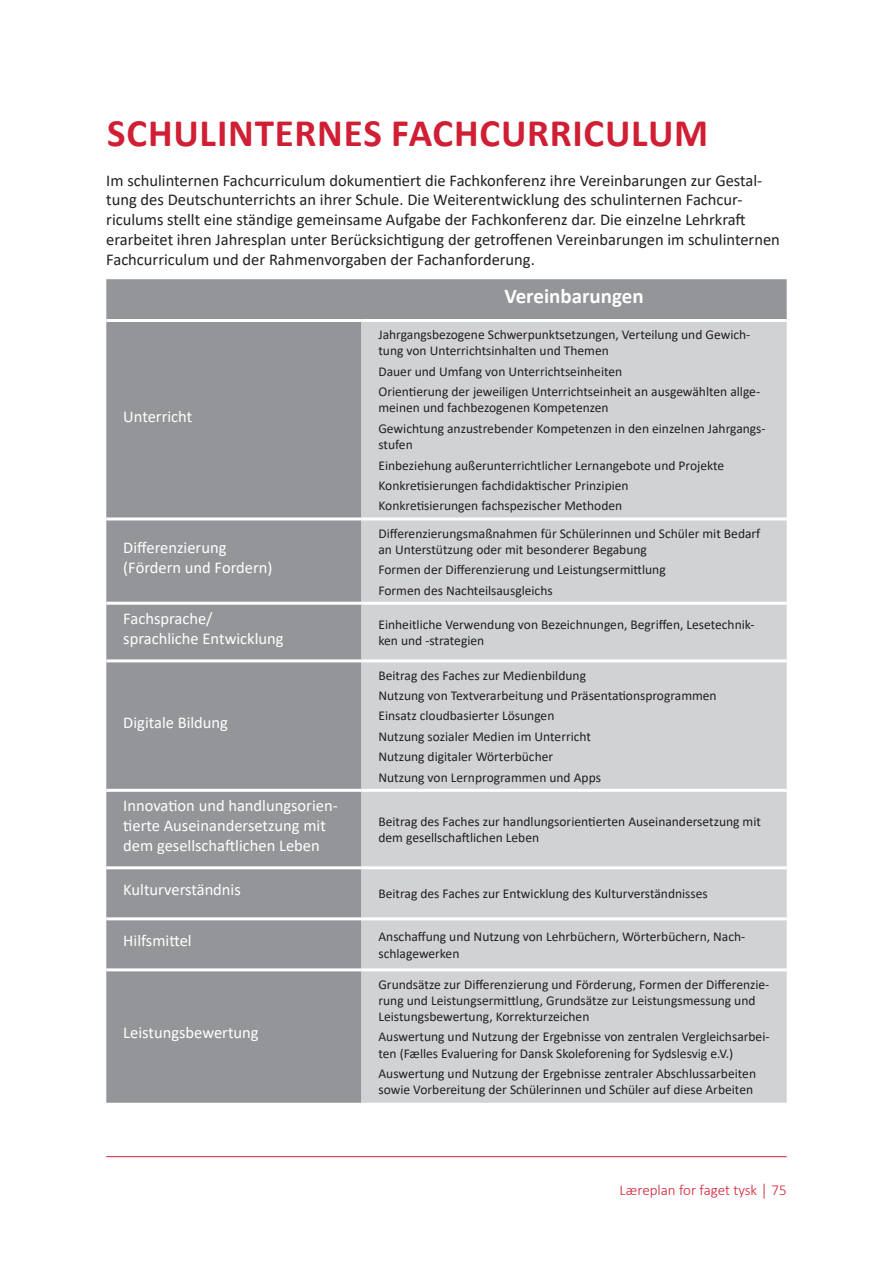
<style>
.page{position:relative;width:893px;height:1263px;background:#fff}
.page>*{position:absolute;margin:0;border:0;box-sizing:border-box;transform-origin:0 0}
.t1{font:700 39px "Calibri";letter-spacing:.02em;color:#d01f34}
.t2{font:700 21px "Calibri";color:#fff}
.t3{font:16.5px/19.8px "Calibri";color:#231f20}
.t4{font:16.5px/19.8px "Calibri";color:#fff}
.t5{font:300 15px "Calibri";color:#d01f34}
.t6{font:13.5px/20.4px "Calibri";color:#231f20}
</style>
<div class="page">
<hr style="left:106px;top:1156px;width:681px;height:1px;background:#d01f34">
<div style="left:106px;top:279px;width:681px;height:824px;background:#939598"></div>
<div style="left:361px;top:322px;width:426px;height:781px;background:#d1d2d4"></div>
<hr style="left:106px;top:319px;width:255px;height:3px;background:#fff">
<hr style="left:361px;top:319px;width:426px;height:3px;background:#fff">
<hr style="left:106px;top:517px;width:255px;height:3px;background:#fff">
<hr style="left:361px;top:517px;width:426px;height:3px;background:#fff">
<hr style="left:106px;top:602px;width:255px;height:3px;background:#fff">
<hr style="left:361px;top:602px;width:426px;height:3px;background:#fff">
<hr style="left:106px;top:659px;width:255px;height:3px;background:#fff">
<hr style="left:361px;top:659px;width:426px;height:3px;background:#fff">
<hr style="left:106px;top:789px;width:255px;height:3px;background:#fff">
<hr style="left:361px;top:789px;width:426px;height:3px;background:#fff">
<hr style="left:106px;top:866px;width:255px;height:3px;background:#fff">
<hr style="left:361px;top:866px;width:426px;height:3px;background:#fff">
<hr style="left:106px;top:917px;width:255px;height:3px;background:#fff">
<hr style="left:361px;top:917px;width:426px;height:3px;background:#fff">
<hr style="left:106px;top:968px;width:255px;height:3px;background:#fff">
<hr style="left:361px;top:968px;width:426px;height:3px;background:#fff">
<h1 class="t1" style="left:107px;top:105px;width:603px">SCHULINTERNES FACHCURRICULUM</h1>
<p class="t3" style="left:106px;top:170px;width:675px">Im schulinternen Fachcurriculum dokumentiert die Fachkonferenz ihre Vereinbarungen zur Gestal&shy;tung des Deutschunterrichts an ihrer Schule. Die Weiterentwicklung des schulinternen Fachcur&shy;riculums stellt eine ständige gemeinsame Aufgabe der Fachkonferenz dar. Die einzelne Lehrkraft erarbeitet ihren Jahresplan unter Berücksichtigung der getroffenen Vereinbarungen im schulinternen Fachcurriculum und der Rahmenvorgaben der Fachanforderung.</p>
<h2 class="t2" style="left:504px;top:282px;width:141px">VEREINBARUNGEN</h2>
<p class="t4" style="left:123px;top:406px;width:70px">Unterricht</p>
<p class="t4" style="left:123px;top:537px;width:151px">Differenzierung (Fördern und Fordern)</p>
<p class="t6" style="left:378px;top:326px;width:373px;line-height:16.2px">Jahrgangsbezogene Schwerpunktsetzungen, Verteilung und Gewich&shy;tung von Unterrichtsinhalten und Themen</p>
<p class="t6" style="left:378px;top:361px;width:383px">Dauer und Umfang von Unterrichtseinheiten<br>Orientierung der jeweiligen Unterrichtseinheit an ausgewählten allge-</p>
<p class="t6" style="left:378px;top:397px;width:389px">meinen und fachbezogenen Kompetenzen<br>Gewichtung anzustrebender Kompetenzen in den einzelnen Jahrgangs-</p>
<p class="t6" style="left:378px;top:434px;width:347px">stufen<br>Einbeziehung außerunterrichtlicher Lernangebote und Projekte Konkretisierungen fachdidaktischer Prinzipien Konkretisierungen fachspezischer Methoden</p>
<p class="t6" style="left:378px;top:525px;width:383px;line-height:16.2px">Differenzierungsmaßnahmen für Schülerinnen und Schüler mit Bedarf an Unterstützung oder mit besonderer Begabung</p>
<p class="t6" style="left:378px;top:559px;width:289px">Formen der Differenzierung und Leistungsermittlung<br>Formen des Nachteilsausgleichs</p>
<p class="t4" style="left:123px;top:608px;width:162px">Fachsprache/ sprachliche Entwicklung</p>
<p class="t6" style="left:378px;top:616px;width:378px;line-height:16.2px">Einheitliche Verwendung von Bezeichnungen, Begriffen, Lesetechnik&shy;ken und -strategien</p>
<p class="t4" style="left:123px;top:712px;width:106px">Digitale Bildung</p>
<p class="t4" style="left:123px;top:795px;width:216px">Innovation und handlungsorien&shy;tierte Auseinandersetzung mit dem gesellschaftlichen Leben</p>
<p class="t6" style="left:378px;top:664px;width:340px">Beitrag des Faches zur Medienbildung<br>Nutzung von Textverarbeitung und Präsentationsprogrammen Einsatz cloudbasierter Lösungen<br>Nutzung sozialer Medien im Unterricht<br>Nutzung digitaler Wörterbücher<br>Nutzung von Lernprogrammen und Apps</p>
<p class="t6" style="left:378px;top:813px;width:384px;line-height:16.2px">Beitrag des Faches zur handlungsorientierten Auseinandersetzung mit dem gesellschaftlichen Leben</p>
<p class="t4" style="left:123px;top:879px;width:119px">Kulturverständnis</p>
<p class="t6" style="left:378px;top:883px;width:331px">Beitrag des Faches zur Entwicklung des Kulturverständnisses</p>
<p class="t4" style="left:123px;top:930px;width:70px">Hilfsmittel</p>
<p class="t6" style="left:378px;top:928px;width:368px;line-height:16.2px">Anschaffung und Nutzung von Lehrbüchern, Wörterbüchern, Nach&shy;schlagewerken</p>
<p class="t4" style="left:123px;top:1022px;width:137px">Leistungsbewertung</p>
<p class="t6" style="left:378px;top:975px;width:392px;line-height:16.2px">Grundsätze zur Differenzierung und Förderung, Formen der Differenzie&shy;rung und Leistungsermittlung, Grundsätze zur Leistungsmessung und<br>Leistungsbewertung, Korrekturzeichen</p>
<p class="t6" style="left:378px;top:1028px;width:393px;line-height:16.2px">Auswertung und Nutzung der Ergebnisse von zentralen Vergleichsarbei&shy;ten (Fælles Evaluering for Dansk Skoleforening for Sydslesvig e.V.)</p>
<p class="t6" style="left:378px;top:1065px;width:379px;line-height:16.2px">Auswertung und Nutzung der Ergebnisse zentraler Abschlussarbeiten sowie Vorbereitung der Schülerinnen und Schüler auf diese Arbeiten</p>
<p class="t5" style="left:619px;top:1181px;width:169px">Læreplan for faget tysk │ 75</p>
</div>
